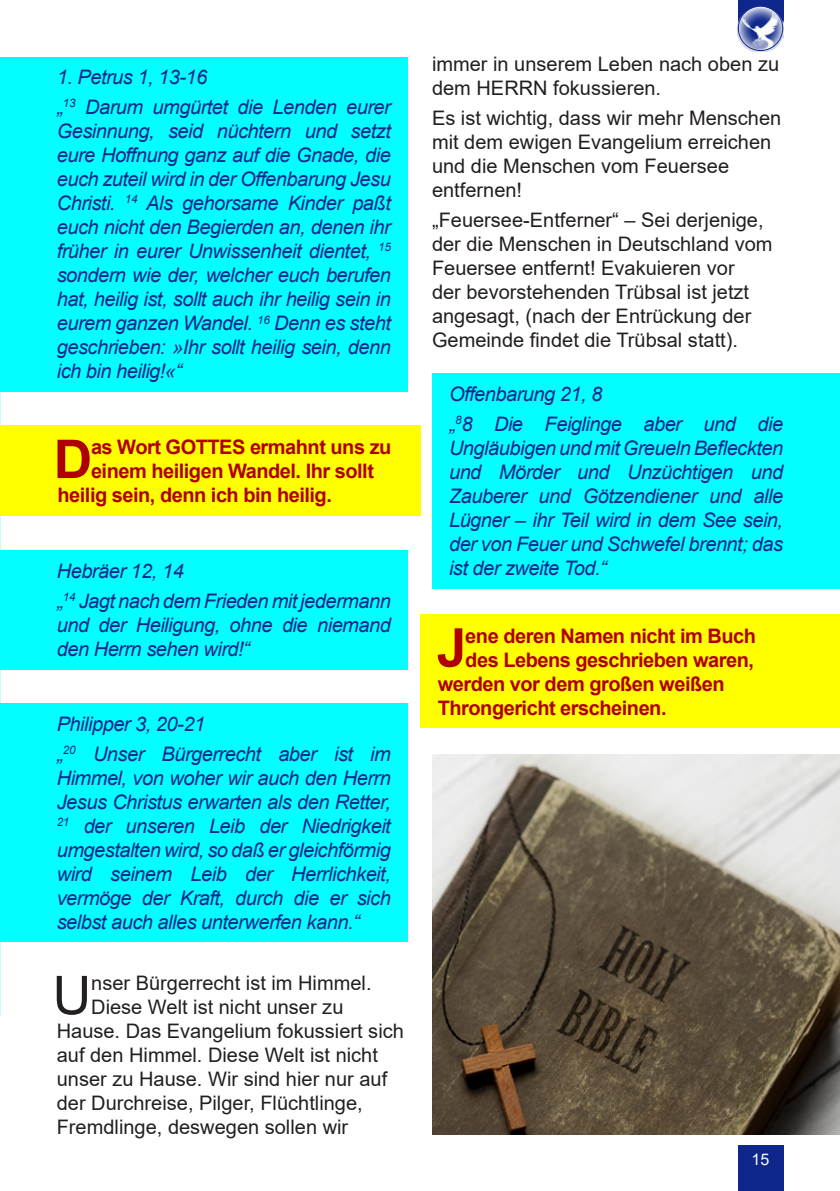
<style>
.page{position:relative;width:840px;height:1191px;background:#fff}
.page>*{position:absolute;margin:0;border:0;box-sizing:border-box;transform-origin:0 0}
.t1{font:700 53.6px "Arial";color:#ae0001}
.t2{font:53.6px "Arial";color:#231f20}
.t3{font:italic 20px/24px "Arial";letter-spacing:-.025em;color:#0f268c;text-align:justify}
.t4{font:20px/24px "Arial";color:#231f20}
.t5{font:700 20px "Arial";letter-spacing:-.025em;color:#ae0001}
.t6{font:16px "Arial";color:#fff}
</style>
<div class="page">
<div style="left:737px;top:0;width:45px;height:28px;background:#0f268c"></div>
<img style="left:737px;top:6px;width:45px;height:45px">
<div style="left:737px;top:6px;width:45px;height:45px;border:1px solid #0f268c;border-radius:50%"></div>
<div style="left:737px;top:1145px;width:45px;height:46px;background:#0f268c"></div>
<div style="left:0;top:57px;width:408px;height:334px;background:#01ffff"></div>
<div style="left:1px;top:425px;width:419px;height:91px;background:#ff0"></div>
<div style="left:0;top:550px;width:408px;height:119px;background:#01ffff"></div>
<div style="left:0;top:703px;width:408px;height:238px;background:#01ffff"></div>
<div style="left:432px;top:373px;width:407px;height:215px;background:#01ffff"></div>
<div style="left:420px;top:614px;width:419px;height:114px;background:#ff0"></div>
<img style="left:432px;top:754px;width:407px;height:380px">
<p class="t3" style="left:57px;top:66px;width:152px">1. Petrus 1, 13-16</p>
<p class="t3" style="left:57px;top:95px;width:335px">„<sup>13</sup> Darum umgürtet die Lenden eurer Gesinnung, seid nüchtern und setzt eure Hoffnung ganz auf die Gnade, die euch zuteil wird in der Offenbarung Jesu Christi. <sup>14</sup> Als gehorsame Kinder paßt euch nicht den Begierden an, denen ihr früher in eurer Unwissenheit dientet, <sup>15 </sup>sondern wie der, welcher euch berufen hat, heilig ist, sollt auch ihr heilig sein in eurem ganzen Wandel. <sup>16</sup> Denn es steht geschrieben: »Ihr sollt heilig sein, denn ich bin heilig!«“</p>
<p class="t1" style="left:54px;top:421px;width:40px">D</p>
<p class="t5" style="left:91px;top:433px;width:302px">as Wort GOTTES ermahnt uns zu</p>
<p class="t5" style="left:91px;top:457px;width:284px">einem heiligen Wandel. Ihr sollt</p>
<p class="t5" style="left:57px;top:481px;width:276px">heilig sein, denn ich bin heilig.</p>
<p class="t3" style="left:57px;top:559px;width:128px">Hebräer 12, 14</p>
<p class="t3" style="left:57px;top:589px;width:335px">„<sup>14</sup> Jagt nach dem Frieden mit jedermann und der Heiligung, ohne die niemand den Herrn sehen wird!“</p>
<p class="t3" style="left:57px;top:712px;width:150px">Philipper 3, 20-21</p>
<p class="t3" style="left:57px;top:742px;width:335px">„<sup>20</sup> Unser Bürgerrecht aber ist im Himmel, von woher wir auch den Herrn Jesus Christus erwarten als den Retter, <sup>21</sup> der unseren Leib der Niedrigkeit umgestalten wird, so daß er gleichförmig wird seinem Leib der Herrlichkeit, vermöge der Kraft, durch die er sich selbst auch alles unterwerfen kann.“</p>
<p class="t2" style="left:52px;top:958px;width:40px">U</p>
<p class="t4" style="left:91px;top:971px;width:282px">nser Bürgerrecht ist im Himmel.</p>
<p class="t4" style="left:91px;top:995px;width:253px">Diese Welt ist nicht unser zu</p>
<p class="t4" style="left:57px;top:1019px;width:348px">Hause. Das Evangelium fokussiert sich</p>
<p class="t4" style="left:57px;top:1043px;width:322px">auf den Himmel. Diese Welt ist nicht</p>
<p class="t4" style="left:57px;top:1067px;width:332px">unser zu Hause. Wir sind hier nur auf</p>
<p class="t4" style="left:57px;top:1091px;width:307px">der Durchreise, Pilger, Flüchtlinge,</p>
<p class="t4" style="left:57px;top:1115px;width:293px">Fremdlinge, deswegen sollen wir</p>
<p class="t4" style="left:432px;top:52px;width:348px">immer in unserem Leben nach oben zu dem HERRN fokussieren.</p>
<p class="t4" style="left:432px;top:106px;width:350px">Es ist wichtig, dass wir mehr Menschen mit dem ewigen Evangelium erreichen und die Menschen vom Feuersee entfernen!</p>
<p class="t4" style="left:432px;top:207px;width:342px">„Feuersee-Entferner“ – Sei derjenige, der die Menschen in Deutschland vom Feuersee entfernt! Evakuieren vor<br>der bevorstehenden Trübsal ist jetzt angesagt, (nach der Entrückung der Gemeinde findet die Trübsal statt).</p>
<p class="t3" style="left:449px;top:382px;width:155px">Offenbarung 21, 8</p>
<p class="t3" style="left:449px;top:412px;width:335px">„<sup>8</sup>8 Die Feiglinge aber und die Ungläubigen und mit Greueln Befleckten und Mörder und Unzüchtigen und Zauberer und Götzendiener und alle Lügner – ihr Teil wird in dem See sein, der von Feuer und Schwefel brennt; das ist der zweite Tod.“</p>
<p class="t1" style="left:436px;top:610px;width:31px">J</p>
<p class="t5" style="left:465px;top:621px;width:292px">ene deren Namen nicht im Buch</p>
<p class="t5" style="left:465px;top:645px;width:290px">des Lebens geschrieben waren,</p>
<p class="t5" style="left:437px;top:669px;width:288px">werden vor dem großen weißen</p>
<p class="t5" style="left:437px;top:693px;width:230px">Throngericht erscheinen.</p>
<p class="t6" style="left:751px;top:1148px;width:19px">15</p>
</div>
